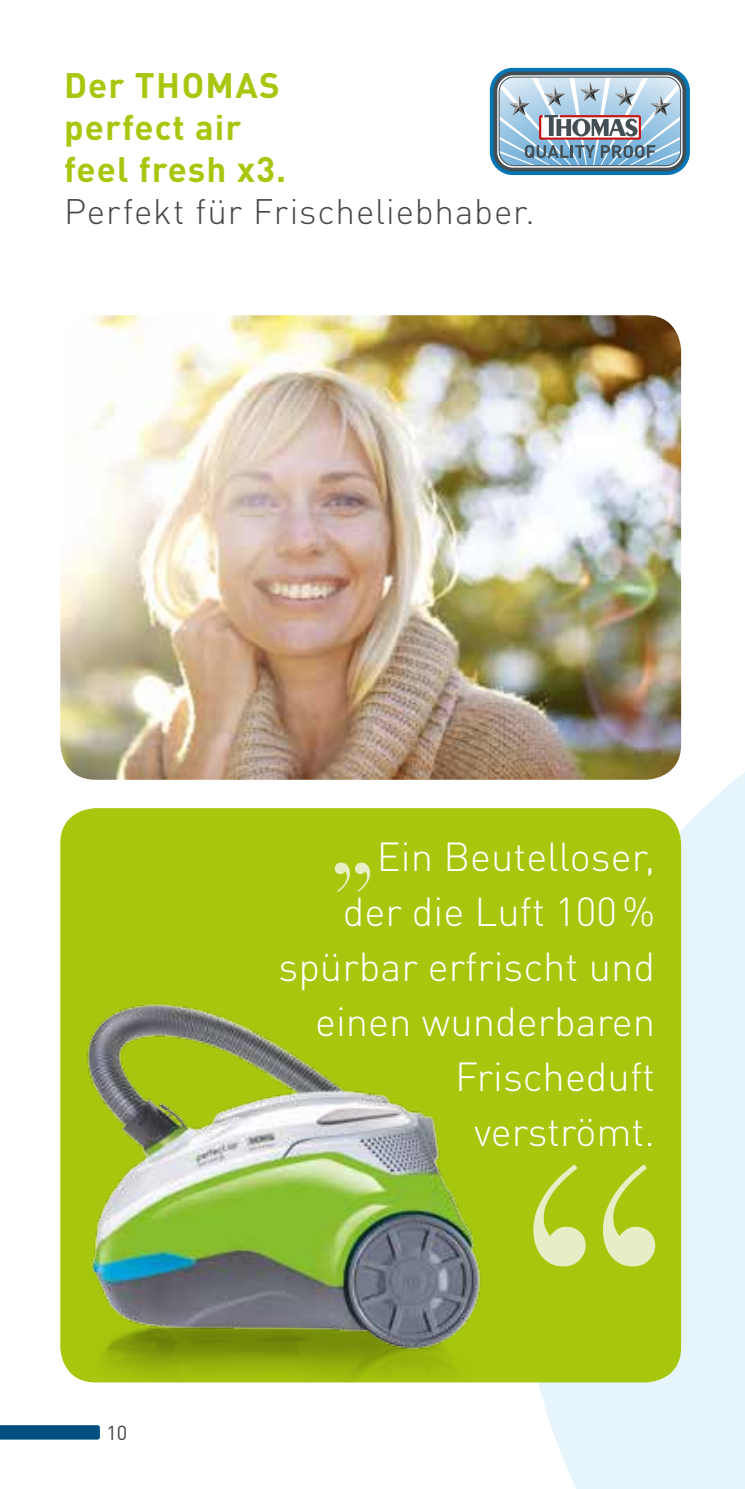
<style>
.page{position:relative;width:745px;height:1489px;background:#fff}
.page>*{position:absolute;margin:0;border:0;box-sizing:border-box;transform-origin:0 0}
.t1{font:300 40px/55px "DIN Pro";color:#fff;text-align:right}
.t2{font:700 35px/42px "DIN Pro";letter-spacing:.03em;color:#a7c70e}
.t3{font:300 35px "DIN Pro";letter-spacing:.025em;color:#494848}
.t4{font:20px "DIN Pro";color:#464645}
</style>
<div class="page">
<svg style="left:514px;top:636px;width:230px;height:852px;fill:#e6f5fc"></svg>
<svg style="left:0;top:1425px;width:100px;height:14px"></svg>
<div style="left:489px;top:68px;width:200px;height:107px;border:4px solid #0076b4;border-radius:21px"></div>
<svg style="left:499px;top:77px;width:181px;height:89px;background:#a4b9cb"></svg>
<div style="left:493px;top:72px;width:192px;height:99px;border:4px solid #434f54;border-radius:17px"></div>
<img style="left:60px;top:315px;width:620px;height:464px">
<div style="left:60px;top:808px;width:620px;height:574px;background:#a7c70e;border-radius:35px"></div>
<svg style="left:334px;top:862px;width:36px;height:30px"></svg>
<svg style="left:533px;top:1164px;width:121px;height:102px"></svg>
<img style="left:60px;top:991px;width:421px;height:391px">
<p class="t2" style="left:64px;top:63px;width:223px">Der THOMAS perfect air feel fresh x3.</p>
<p class="t3" style="left:64px;top:184px;width:471px">Perfekt für Frischeliebhaber.</p>
<p class="t4" style="left:106px;top:1419px;width:22px">10</p>
<p class="t1" style="left:278px;top:825px;width:378px">Ein Beutelloser,<br>der die Luft 100% spürbar erfrischt und einen wunderbaren<br>Frischeduft verströmt.</p>
</div>
